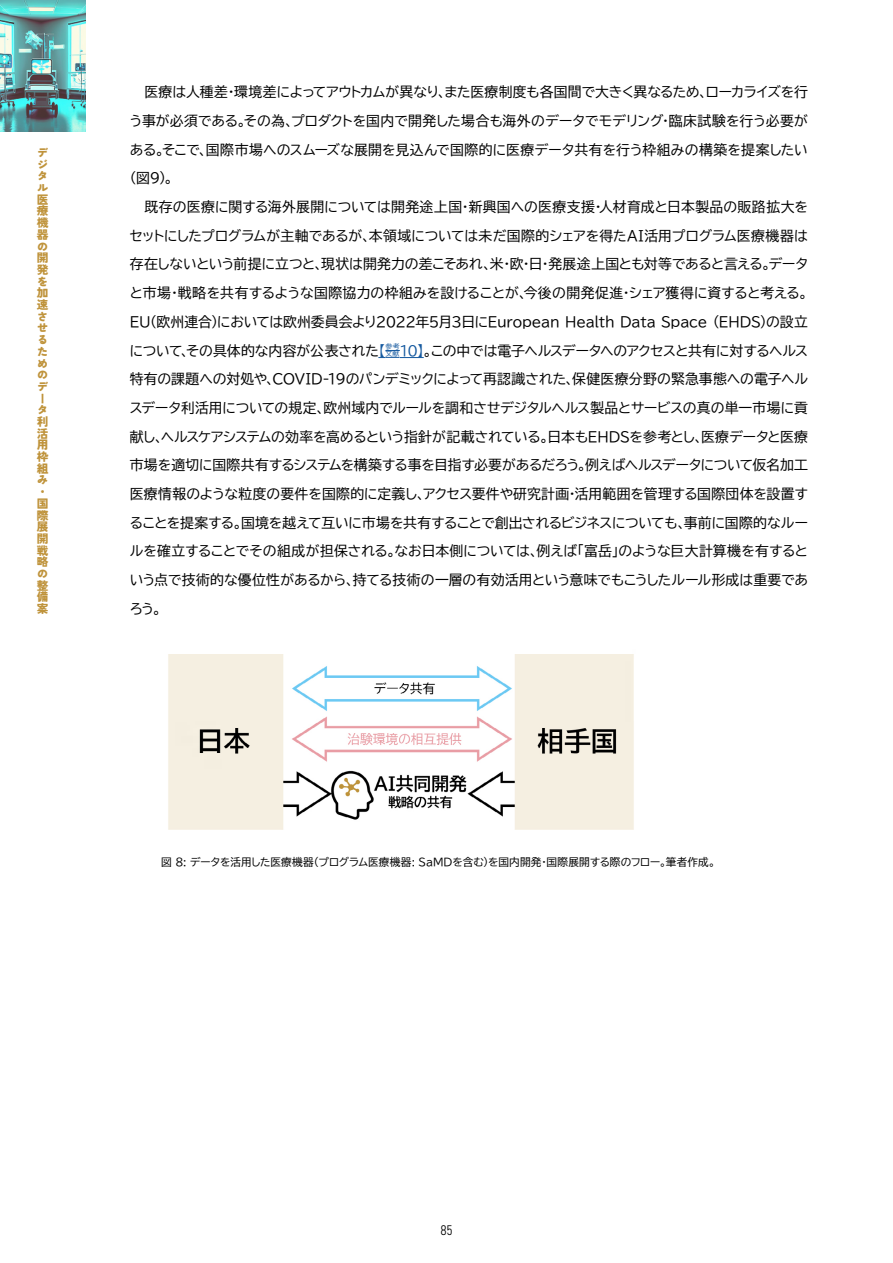
<style>
.page{position:relative;width:893px;height:1263px;background:#fff}
.page>*{position:absolute;margin:0;border:0;box-sizing:border-box;transform-origin:0 0}
.段落スタイル_1{font:13.8px/28.7px "BIZ UDP Gothic";letter-spacing:.005em;color:#000}
.t1{font:13.8px "Akrobat";color:#000}
.t2{font:900 11.7px/11.7px "Tsunagi Gothic";color:#bf933b;text-align:justify}
.t3{font:10.65px "BIZ UDP Gothic";letter-spacing:.005em;color:#000}
.段落スタイル_1-2{font:6.9px "BIZ UDP Gothic";color:#15599f}
.s1{color:#15599f}
</style>
<div class="page">
<img style="left:0;top:0;width:85px;height:131px">
<svg style="left:385px;top:350px;width:15px;height:1px"></svg>
<svg style="left:378px;top:357px;width:46px;height:1px"></svg>
<img style="left:168px;top:654px;width:466px;height:176px">
<p class="t2" style="left:37px;top:146px;width:13px;text-align:left">デジタル医療機器の開発を加速させるためのデータ利活用枠組み</p>
<p class="t2" style="left:37px;top:486px;width:9px">・</p>
<p class="t2" style="left:37px;top:497px;width:13px">国際展開戦略の整備案</p>
<p class="段落スタイル_1" style="left:130px;top:78px;width:680px;text-align:right">医療は人種差・環境差によってアウトカムが異なり、また医療制度も各国間で大きく異なるため、ローカライズを行う事が必須であるその為プロダクトを国内で開発した場合も海外のデータでモデリング・臨床試験を行う必要が</p>
<p class="段落スタイル_1" style="left:130px;top:106px;width:680px;text-indent:108px">。<br>あるそこで、国際市場へのスムーズな展開を見込んで国際的に医療データ共有を行う枠組みの構築を提案したい</p>
<p class="段落スタイル_1" style="left:285px;top:106px;width:10px">、</p>
<p class="段落スタイル_1" style="left:130px;top:135px;width:45px;text-indent:27px">。<br>図( 9 。(</p>
<p class="段落スタイル_1" style="left:145px;top:192px;width:665px">既存の医療に関する海外展開については開発途上国・新興国への医療支援人材育成と日本製品の販路拡大を</p>
<p class="段落スタイル_1" style="left:130px;top:192px;width:680px;text-indent:465px">・<br>セットにしたプログラムが主軸であるが、本領域については未だ国際的シェアを得たAI活用プログラム医療機器は存在しないという前提に立つと、現状は開発力の差こそあれ米、 欧・ 日・ ・発展途上国とも対等であると言える。データと市場・戦略を共有するような国際協力の枠組みを設けることが今後の開発促進・シェア獲得に資すると考える。</p>
<p class="段落スタイル_1" style="left:130px;top:279px;width:680px;text-indent:389px">、<br>EU(欧州連合)においては欧州委員会より2022年5月3日にEuropean Health Data Space （EHDS）の設立についてその具体的な内容が公表された<span class="s1">【</span></p>
<p class="段落スタイル_1-2" style="left:385px;top:343px;width:16px">参考</p>
<p class="段落スタイル_1" style="left:400px;top:336px;width:410px"><span class="s1">10】</span>。この中では電子ヘルスデータへのアクセスと共有に対するヘルス</p>
<p class="段落スタイル_1-2" style="left:385px;top:350px;width:16px">文献</p>
<p class="段落スタイル_1" style="left:130px;top:365px;width:680px;text-align:justify">特有の課題への対処や、COVID-19のパンデミックによって再認識された、保健医療分野の緊急事態への電子ヘルスデータ利活用についての規定、欧州域内でルールを調和させデジタルヘルス製品とサービスの真の単一市場に貢献し、ヘルスケアシステムの効率を高めるという指針が記載されている。日本もEHDSを参考とし、医療データと医療市場を適切に国際共有するシステムを構築する事を目指す必要があるだろう。例えばヘルスデータについて仮名加工医療情報のような粒度の要件を国際的に定義し、アクセス要件や研究計画・活用範囲を管理する国際団体を設置することを提案する。国境を越えて互いに市場を共有することで創出されるビジネスについても、事前に国際的なルールを確立することでその組成が担保される。なお日本側については、例えば「富岳」のような巨大計算機を有するという点で技術的な優位性があるから、持てる技術の一層の有効活用という意味でもこうしたルール形成は重要であろう。</p>
<p class="段落スタイル_1" style="left:181px;top:336px;width:10px">、</p>
<p class="t3" style="left:161px;top:857px;width:556px">図 8: データを活用した医療機器(プログラム医療機器: SaMDを含む)を国内開発・国際展開する際のフロー。筆者作成。</p>
<p class="t1" style="left:441px;top:1222px;width:13px">85</p>
</div>
